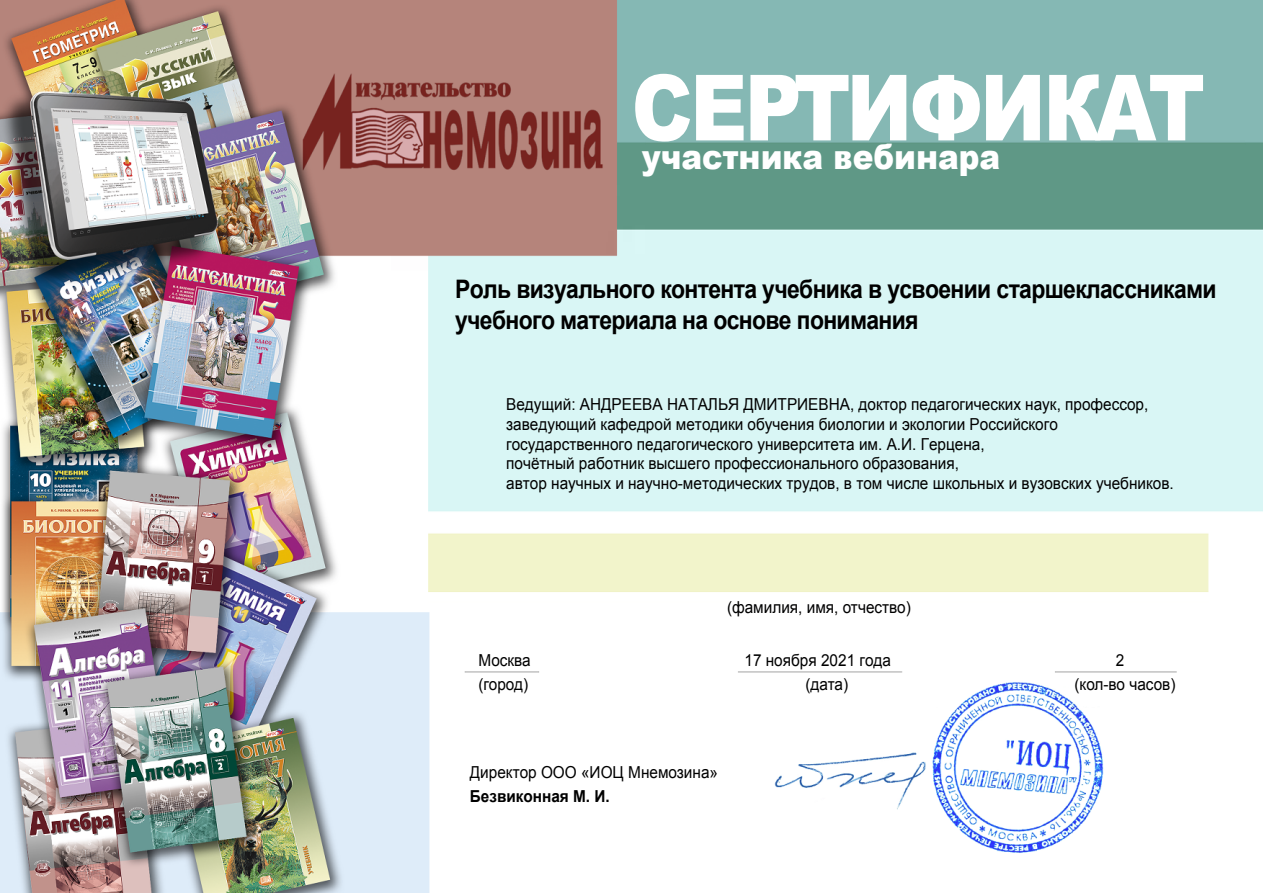
<style>
.page{position:relative;width:1263px;height:893px;background:#fff}
.page>*{position:absolute;margin:0;border:0;box-sizing:border-box;transform-origin:0 0}
.t1{font:900 91.5px "Arial";letter-spacing:-.03em;color:#fff;scale:.86 1}
.t2{font:900 34.5px "Arial";color:#fff;scale:.9 1}
.t3{font:700 25.5px/30.6px "Arial";letter-spacing:-.03em;color:#000;scale:.9 1}
.t4{font:16.5px/19.8px "Arial";color:#000;scale:.93 1}
.t5{font:700 16.5px "Arial";color:#000;scale:.93 1}
</style>
<div class="page">
<img style="left:0;top:0;width:1263px;height:893px">
<h1 class="t1" style="left:631px;top:41px;width:668px">СЕРТИФИКАТ</h1>
<h2 class="t2" style="left:642px;top:132px;width:400px">участника вебинара</h2>
<h3 class="t3" style="left:455px;top:274px;width:848px">Роль визуального контента учебника в усвоении старшеклассниками учебного материала на основе понимания</h3>
<p class="t4" style="left:506px;top:394px;width:719px">Ведущий: АНДРЕЕВА НАТАЛЬЯ ДМИТРИЕВНА, доктор педагогических наук, профессор, заведующий кафедрой методики обучения биологии и экологии Российского государственного педагогического университета им. А.И. Герцена,<br>почётный работник высшего профессионального образования,<br>автор научных и научно-методических трудов, в том числе школьных и вузовских учебников.</p>
<p class="t4" style="left:727px;top:597px;width:199px">(фамилия, имя, отчество)</p>
<p class="t4" style="left:478px;top:651px;width:58px">Москва</p>
<p class="t4" style="left:744px;top:650px;width:159px">17 ноября 2021 года</p>
<p class="t4" style="left:1116px;top:651px;width:11px">2</p>
<p class="t4" style="left:478px;top:674px;width:55px">(город)</p>
<p class="t4" style="left:805px;top:674px;width:47px">(дата)</p>
<p class="t4" style="left:1074px;top:674px;width:110px">(кол-во часов)</p>
<p class="t4" style="left:470px;top:762px;width:268px">Директор ООО «ИОЦ Мнемозина»</p>
<p class="t5" style="left:470px;top:785px;width:152px">Безвиконная М. И.</p>
</div>
